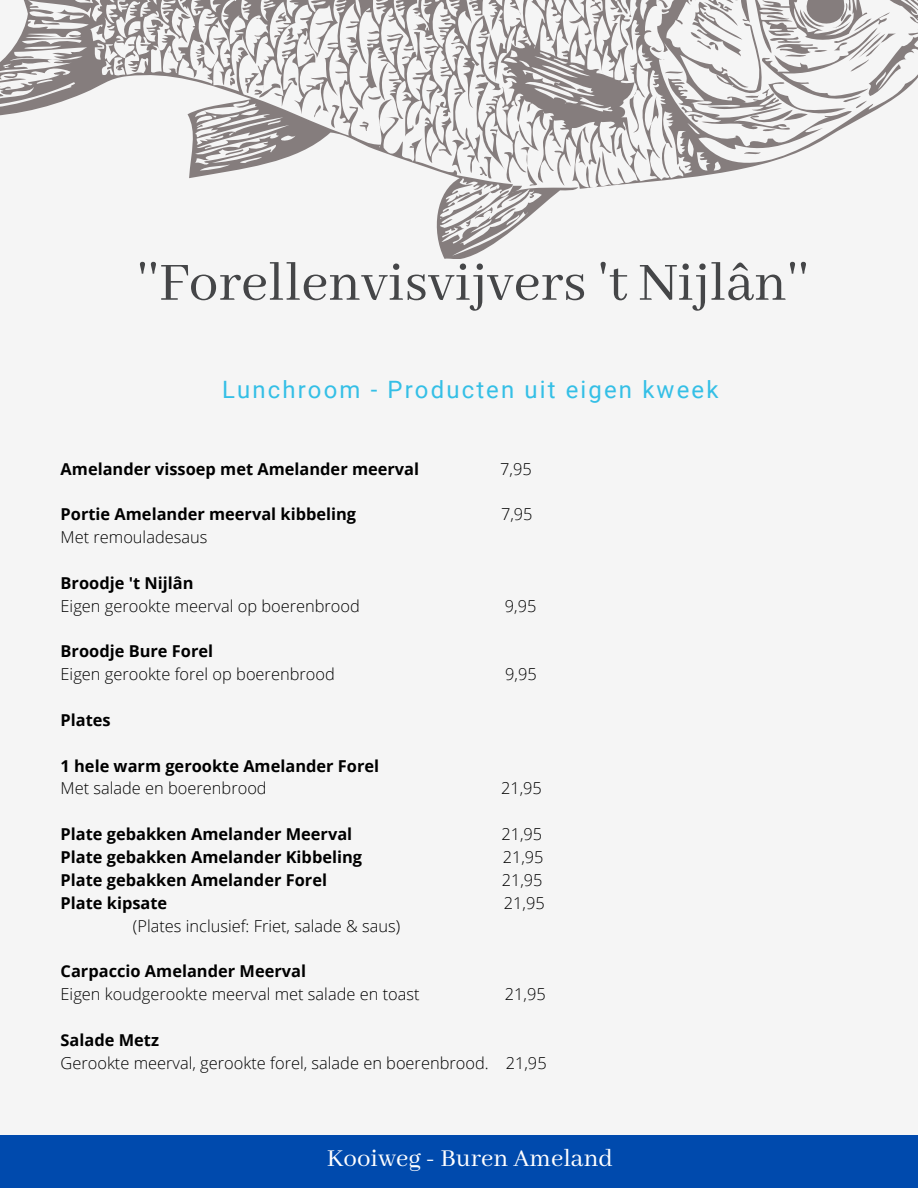
<style>
.page{position:relative;width:918px;height:1188px;background:#f5f5f5}
.page>*{position:absolute;margin:0;border:0;box-sizing:border-box;transform-origin:0 0}
.t1{font:59.25px "Abhaya Libre";color:#454648}
.t2{font:27px "Abhaya Libre";color:#fff}
.t3{font:23.85px "Roboto";letter-spacing:.09em;color:#34bfe6}
.t4{font:300 16.35px "Open Sans";color:#000}
.t5{font:700 16.35px "Open Sans";color:#000}
</style>
<div class="page">
<svg style="left:0;top:0;width:918px;height:259px"></svg>
<svg style="left:367px;top:63px;width:21px;height:38px"></svg>
<svg style="left:521px;top:146px;width:16px;height:40px"></svg>
<svg style="left:620px;top:0;width:15px;height:17px"></svg>
<svg style="left:193px;top:41px;width:12px;height:17px"></svg>
<svg style="left:413px;top:18px;width:38px;height:52px"></svg>
<svg style="left:651px;top:0;width:245px;height:134px"></svg>
<svg style="left:312px;top:103px;width:32px;height:25px"></svg>
<svg style="left:356px;top:120px;width:13px;height:11px"></svg>
<svg style="left:224px;top:149px;width:24px;height:6px"></svg>
<svg style="left:424px;top:105px;width:68px;height:78px"></svg>
<svg style="left:457px;top:189px;width:36px;height:30px"></svg>
<div style="left:0;top:1136px;width:918px;height:52px;background:#004aad"></div>
<h1 class="t1" style="left:137px;top:250px;width:673px">''Forellenvisvijvers 't Nijlân''</h1>
<h3 class="t3" style="left:222px;top:376px;width:498px">Lunchroom - Producten uit eigen kweek</h3>
<p class="t5" style="left:61px;top:457px;width:360px">Amelander vissoep met Amelander meerval</p>
<p class="t4" style="left:500px;top:457px;width:33px">7,95</p>
<p class="t5" style="left:61px;top:503px;width:297px">Portie Amelander meerval kibbeling</p>
<p class="t4" style="left:501px;top:503px;width:33px">7,95</p>
<p class="t4" style="left:61px;top:526px;width:148px">Met remouladesaus</p>
<p class="t5" style="left:61px;top:571px;width:134px">Broodje 't Nijlân</p>
<p class="t4" style="left:61px;top:594px;width:301px">Eigen gerookte meerval op boerenbrood</p>
<p class="t4" style="left:505px;top:594px;width:33px">9,95</p>
<p class="t5" style="left:61px;top:640px;width:154px">Broodje Bure Forel</p>
<p class="t4" style="left:61px;top:663px;width:276px">Eigen gerookte forel op boerenbrood</p>
<p class="t4" style="left:505px;top:663px;width:33px">9,95</p>
<p class="t5" style="left:61px;top:708px;width:52px">Plates</p>
<p class="t5" style="left:61px;top:754px;width:320px">1 hele warm gerookte Amelander Forel</p>
<p class="t4" style="left:61px;top:777px;width:208px">Met salade en boerenbrood</p>
<p class="t4" style="left:501px;top:777px;width:42px">21,95</p>
<p class="t5" style="left:61px;top:823px;width:293px">Plate gebakken Amelander Meerval</p>
<p class="t4" style="left:501px;top:823px;width:42px">21,95</p>
<p class="t5" style="left:61px;top:846px;width:303px">Plate gebakken Amelander Kibbeling</p>
<p class="t4" style="left:503px;top:846px;width:42px">21,95</p>
<p class="t5" style="left:61px;top:868px;width:268px">Plate gebakken Amelander Forel</p>
<p class="t4" style="left:502px;top:868px;width:42px">21,95</p>
<p class="t5" style="left:61px;top:891px;width:108px">Plate kipsate</p>
<p class="t4" style="left:504px;top:891px;width:42px">21,95</p>
<p class="t4" style="left:133px;top:914px;width:269px">(Plates inclusief: Friet, salade &amp; saus)</p>
<p class="t5" style="left:61px;top:960px;width:247px">Carpaccio Amelander Meerval</p>
<p class="t4" style="left:61px;top:983px;width:360px">Eigen koudgerookte meerval met salade en toast</p>
<p class="t4" style="left:505px;top:983px;width:42px">21,95</p>
<p class="t5" style="left:61px;top:1028px;width:100px">Salade Metz</p>
<p class="t4" style="left:61px;top:1051px;width:488px">Gerookte meerval, gerookte forel, salade en boerenbrood. 21,95</p>
<h2 class="t2" style="left:327px;top:1143px;width:288px">Kooiweg - Buren Ameland</h2>
</div>
